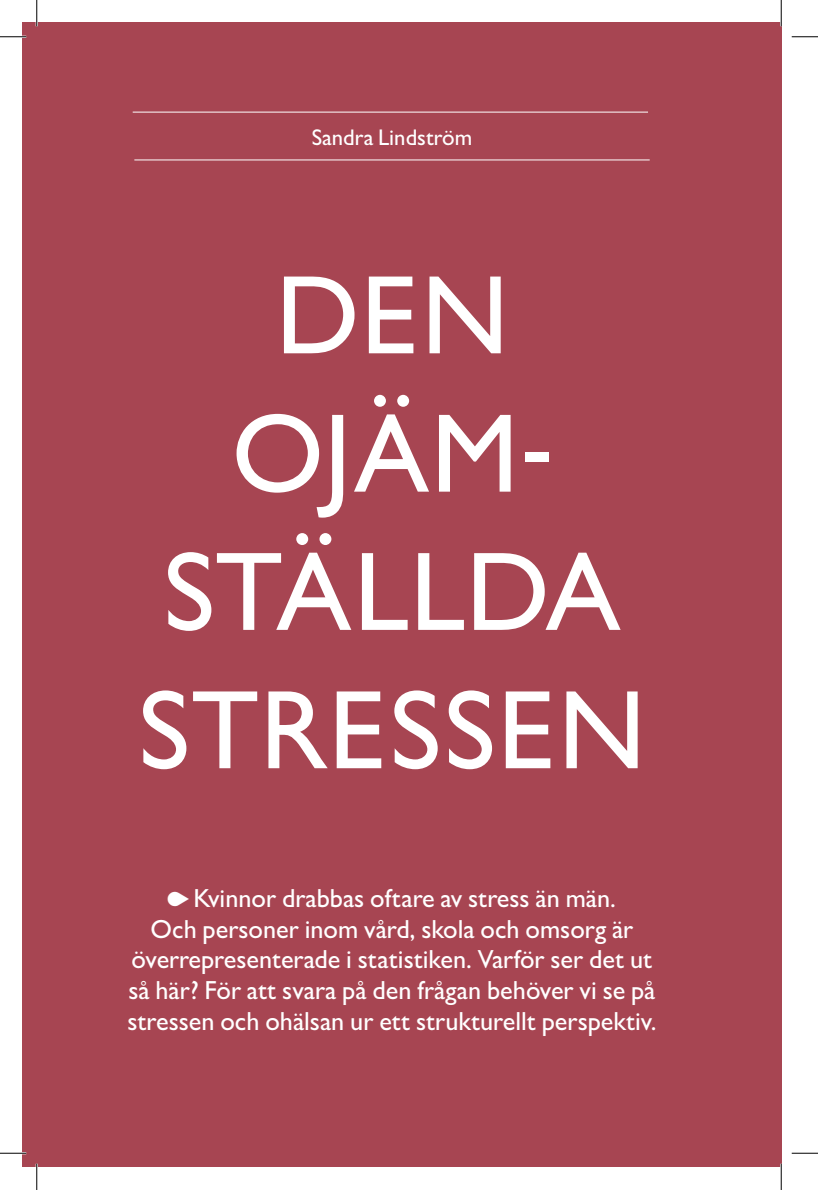
<style>
.page{position:relative;width:818px;height:1190px;background:#fff}
.page>*{position:absolute;margin:0;border:0;box-sizing:border-box;transform-origin:0 0}
.t1{font:500 112.52px/138.2px "Gill Sans MT Pro";letter-spacing:.01em;color:#fff;text-align:center}
.t2{font:500 26.25px/30.6px "Gill Sans MT Pro";color:#fff;text-align:center}
.t3{font:500 22.75px "Gill Sans MT Pro";color:#fff}
.s1{font-size:98px}
.s2{font-family:"Lg Ding";font-weight:400;font-size:19.25px}
</style>
<div class="page">
<div style="left:22px;top:22px;width:759px;height:1144px;background:#a74552"></div>
<hr style="left:133px;top:112px;width:515px;height:1px;background:#fff">
<hr style="left:134px;top:159px;width:515px;height:1px;background:#fff">
<hr style="left:0;top:36px;width:26px;height:2px;background:#fff">
<hr style="left:0;top:1152px;width:26px;height:2px;background:#fff">
<hr style="left:36px;top:0;width:2px;height:26px;background:#fff">
<hr style="left:36px;top:1163px;width:2px;height:27px;background:#fff">
<hr style="left:780px;top:0;width:2px;height:26px;background:#fff">
<hr style="left:780px;top:1163px;width:2px;height:27px;background:#fff">
<svg style="left:0;top:36px;width:26px;height:1px"></svg>
<svg style="left:791px;top:36px;width:27px;height:1px"></svg>
<svg style="left:0;top:1153px;width:26px;height:1px"></svg>
<svg style="left:791px;top:1153px;width:27px;height:1px"></svg>
<svg style="left:36px;top:0;width:1px;height:26px"></svg>
<svg style="left:36px;top:1163px;width:1px;height:27px"></svg>
<svg style="left:781px;top:0;width:1px;height:26px"></svg>
<svg style="left:781px;top:1163px;width:1px;height:27px"></svg>
<p class="t3" style="left:312px;top:124px;width:162px">Sandra Lindström</p>
<h1 class="t1" style="left:138px;top:245px;width:508px">DEN<br>OJÄM<span class="s1">-<br></span>STÄLLDA<br>STRESSEN</h1>
<p class="t2" style="left:127px;top:882px;width:530px"><span class="s2">Y</span> Kvinnor drabbas oftare av stress än män.<br>Och personer inom vård, skola och omsorg är överrepresenterade i statistiken. Varför ser det ut så här? För att svara på den frågan behöver vi se på stressen och ohälsan ur ett strukturellt perspektiv.</p>
</div>
